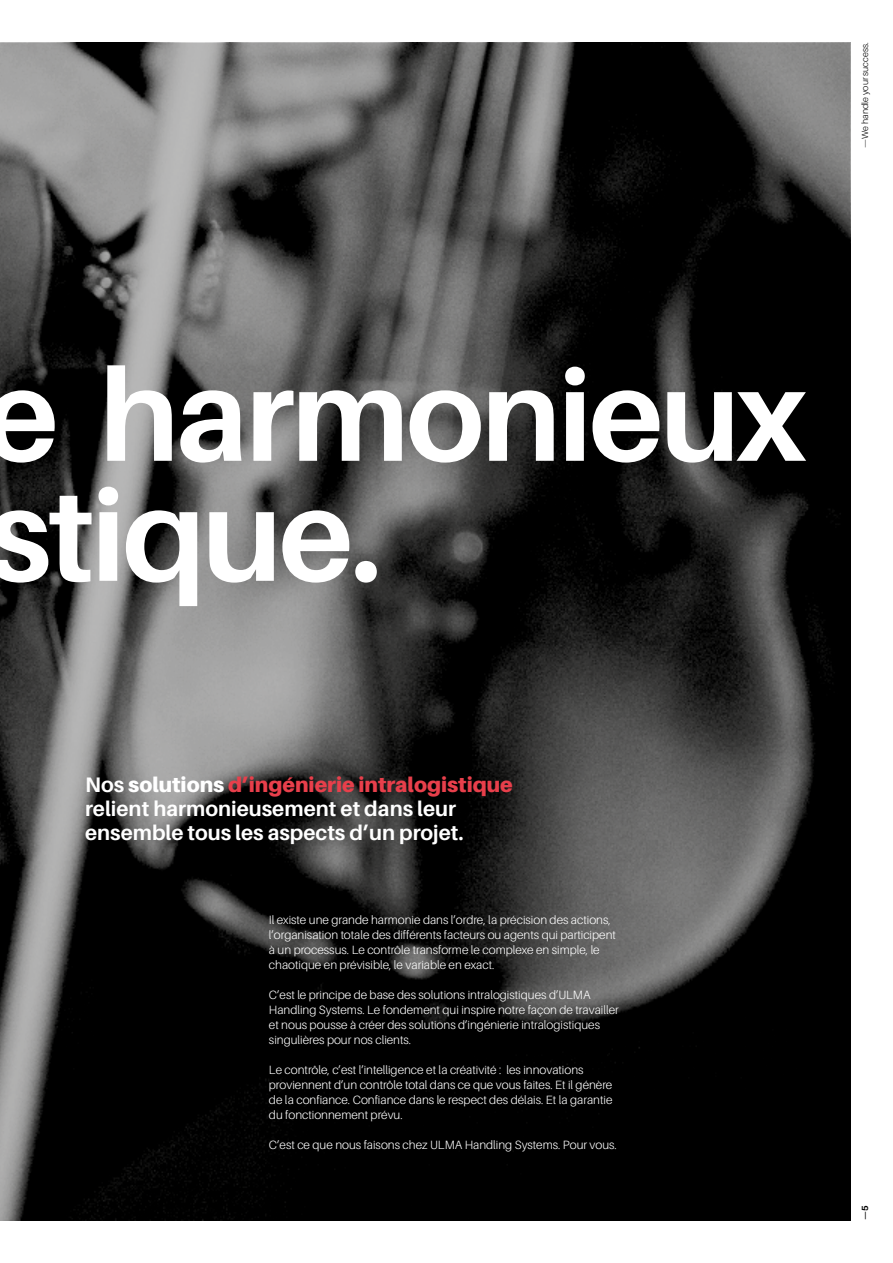
<style>
.page{position:relative;width:893px;height:1263px;background:#fff}
.page>*{position:absolute;margin:0;border:0;box-sizing:border-box;transform-origin:0 0}
.t1{font:700 129px/120px "Aileron";letter-spacing:-.025em;color:#fff}
.t2{font:700 21px/24px "Aileron";color:#fff}
.t3{font:300 12px/15px "Aileron";color:#fff}
.t4{font:300 9px "Aileron";color:#000}
.t5{font:700 9px "Aileron";color:#000}
.s1{font-weight:900}
.s2{font-weight:900;color:#e83f4b}
</style>
<div class="page">
<img style="left:0;top:43px;width:850px;height:1177px">
<p class="t4" style="left:860px;top:148px;width:107px;rotate:-90deg">—We handle your success.</p>
<h1 class="t1" style="left:-16px;top:357px;width:824px">e harmonieux stique.</h1>
<h2 class="t2" style="left:85px;top:773px;width:429px">Nos <span class="s1">solutions</span> <span class="s2">d’ingénierie intralogistique </span>relient harmonieusement et dans leur ensemble tous les aspects d’un projet.</h2>
<p class="t3" style="left:269px;top:912px;width:348px">Il existe une grande harmonie dans l’ordre, la précision des actions, l’organisation totale des différents facteurs ou agents qui participent à un processus. Le contrôle transforme le complexe en simple, le chaotique en prévisible, le variable en exact.</p>
<p class="t3" style="left:269px;top:987px;width:351px">C’est le principe de base des solutions intralogistiques d’ULMA Handling Systems. Le fondement qui inspire notre façon de travailler et nous pousse à créer des solutions d’ingénierie intralogistiques singulières pour nos clients.</p>
<p class="t3" style="left:269px;top:1062px;width:345px">Le contrôle, c’est l’intelligence et la créativité : les innovations proviennent d’un contrôle total dans ce que vous faites. Et il génère de la confiance. Confiance dans le respect des délais. Et la garantie du fonctionnement prévu.</p>
<p class="t3" style="left:269px;top:1137px;width:349px">C’est ce que nous faisons chez ULMA Handling Systems. Pour vous.</p>
<p class="t5" style="left:860px;top:1220px;width:16px;rotate:-90deg">—5</p>
</div>
